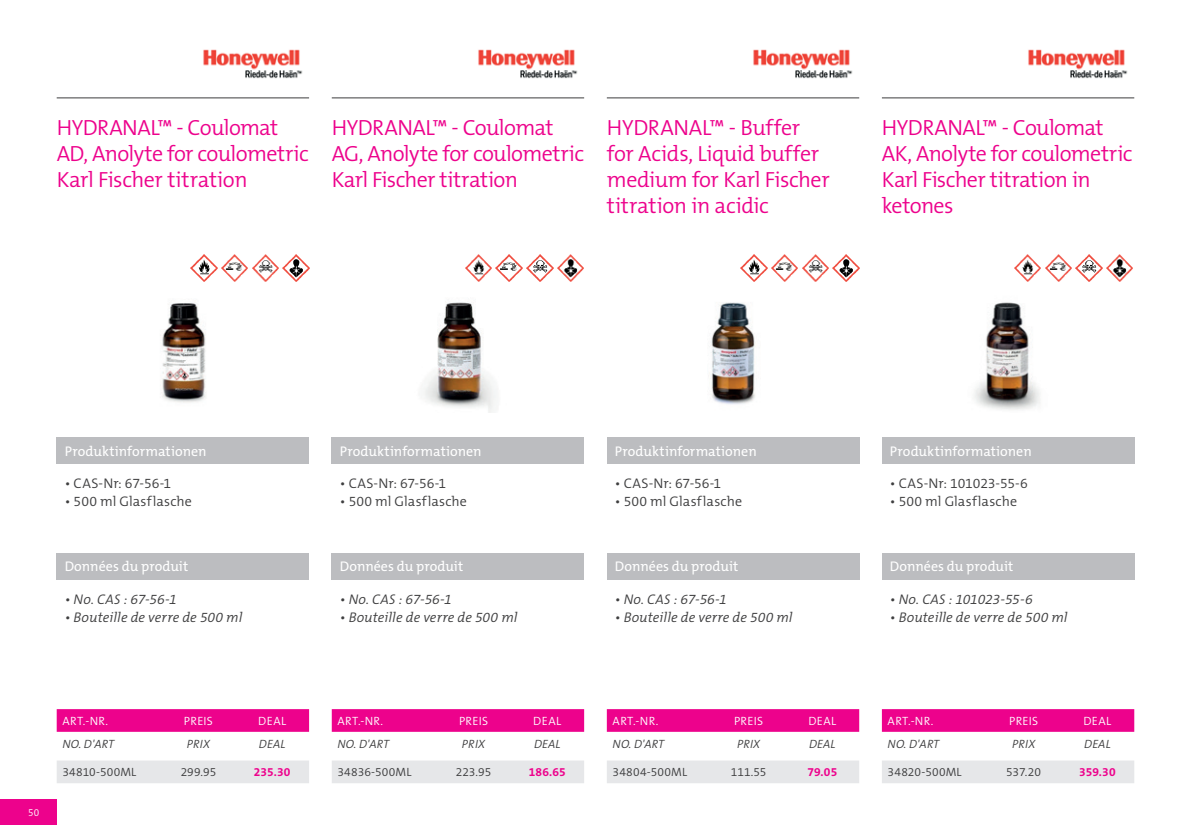
<style>
.page{position:relative;width:1191px;height:840px;background:#fff}
.page>*{position:absolute;margin:0;border:0;box-sizing:border-box;transform-origin:0 0}
.t1{font:300 22px/26px "The Mix B W4";letter-spacing:-.025em;color:#ed028c}
.t2{font:14px "The Mix B W5 Plain";color:#fff}
.t3{font:italic 300 14px "The Mix B W4";letter-spacing:.005em;color:#3e3e3f}
.t4{font:300 14px "The Mix B W4";letter-spacing:.005em;color:#3e3e3f}
.t5{font:italic 300 14px "The Mix B W4";letter-spacing:-.02em;color:#3e3e3f}
.t6{font:300 12px "The Mix B W4";letter-spacing:.03em;color:#fff}
.t7{font:300 12px "The Mix B W4";letter-spacing:.01em;color:#3e3e3f}
.t8{font:italic 300 12px "The Mix B W4";letter-spacing:.015em;color:#3e3e3f}
.t9{font:700 12px "The Mix B W7";letter-spacing:.01em;color:#ed028c}
.t10{font:300 10px "The Mix B W4";color:#fff}
</style>
<div class="page">
<div style="left:0;top:798px;width:57px;height:25px;background:#ed028c"></div>
<img style="left:160px;top:267px;width:107px;height:136px">
<hr style="left:57px;top:97px;width:252px;height:1px;background:#3e3e3f">
<div style="left:57px;top:709px;width:252px;height:22px;background:#ed028c"></div>
<div style="left:57px;top:760px;width:252px;height:22px;background:#e6e7e9"></div>
<div style="left:57px;top:437px;width:252px;height:26px;background:#bcbdc0"></div>
<div style="left:57px;top:552px;width:252px;height:27px;background:#bcbdc0"></div>
<img style="left:424px;top:302px;width:72px;height:110px">
<hr style="left:332px;top:97px;width:252px;height:1px;background:#3e3e3f">
<div style="left:332px;top:709px;width:252px;height:22px;background:#ed028c"></div>
<div style="left:332px;top:760px;width:252px;height:22px;background:#e6e7e9"></div>
<div style="left:332px;top:437px;width:252px;height:26px;background:#bcbdc0"></div>
<div style="left:332px;top:552px;width:252px;height:27px;background:#bcbdc0"></div>
<img style="left:711px;top:281px;width:75px;height:124px">
<hr style="left:607px;top:97px;width:252px;height:1px;background:#3e3e3f">
<div style="left:607px;top:709px;width:252px;height:22px;background:#ed028c"></div>
<div style="left:607px;top:760px;width:252px;height:22px;background:#e6e7e9"></div>
<div style="left:607px;top:437px;width:252px;height:26px;background:#bcbdc0"></div>
<div style="left:607px;top:552px;width:252px;height:27px;background:#bcbdc0"></div>
<img style="left:203px;top:49px;width:100px;height:30px">
<img style="left:478px;top:49px;width:100px;height:30px">
<img style="left:753px;top:49px;width:100px;height:30px">
<img style="left:191px;top:255px;width:26px;height:26px">
<img style="left:465px;top:255px;width:27px;height:26px">
<img style="left:741px;top:255px;width:26px;height:26px">
<img style="left:252px;top:255px;width:26px;height:26px">
<img style="left:526px;top:255px;width:27px;height:26px">
<img style="left:802px;top:255px;width:26px;height:26px">
<img style="left:283px;top:255px;width:26px;height:26px">
<img style="left:557px;top:255px;width:26px;height:26px">
<img style="left:833px;top:255px;width:26px;height:26px">
<img style="left:221px;top:255px;width:27px;height:26px">
<img style="left:496px;top:255px;width:26px;height:26px">
<img style="left:771px;top:255px;width:27px;height:26px">
<hr style="left:882px;top:97px;width:252px;height:1px;background:#3e3e3f">
<div style="left:882px;top:709px;width:252px;height:22px;background:#ed028c"></div>
<div style="left:882px;top:760px;width:252px;height:22px;background:#e6e7e9"></div>
<div style="left:882px;top:437px;width:252px;height:26px;background:#bcbdc0"></div>
<div style="left:882px;top:552px;width:252px;height:27px;background:#bcbdc0"></div>
<img style="left:974px;top:267px;width:116px;height:143px">
<img style="left:1028px;top:49px;width:100px;height:30px">
<img style="left:1014px;top:255px;width:27px;height:26px">
<img style="left:1075px;top:255px;width:27px;height:26px">
<img style="left:1106px;top:255px;width:26px;height:26px">
<img style="left:1045px;top:255px;width:26px;height:26px">
<p class="t1" style="left:57px;top:115px;width:253px">HYDRANAL™ - Coulomat<br>AD, Anolyte for coulometric<br>Karl Fischer titration</p>
<p class="t1" style="left:332px;top:115px;width:254px">HYDRANAL™ - Coulomat<br>AG, Anolyte for coulometric<br>Karl Fischer titration</p>
<p class="t1" style="left:607px;top:115px;width:224px">HYDRANAL™ - Buffer for Acids, Liquid buffer medium for Karl Fischer titration in acidic</p>
<p class="t1" style="left:882px;top:115px;width:252px">HYDRANAL™ - Coulomat<br>AK, Anolyte for coulometric<br>Karl Fischer titration in ketones</p>
<p class="t2" style="left:65px;top:441px;width:143px">Produktinformationen</p>
<p class="t4" style="left:65px;top:474px;width:108px">• CAS-Nr: 67-56-1</p>
<p class="t4" style="left:65px;top:492px;width:129px">• 500 ml Glasflasche</p>
<p class="t2" style="left:65px;top:557px;width:125px">Données du produit</p>
<p class="t3" style="left:65px;top:590px;width:114px">• No. CAS : 67-56-1</p>
<p class="t3" style="left:65px;top:608px;width:179px">• Bouteille de verre de 500 ml</p>
<p class="t10" style="left:28px;top:805px;width:13px">50</p>
<p class="t6" style="left:62px;top:712px;width:47px">ART.-NR.</p>
<p class="t6" style="left:184px;top:712px;width:31px">PREIS</p>
<p class="t6" style="left:258px;top:712px;width:29px">DEAL</p>
<p class="t8" style="left:62px;top:736px;width:53px">NO. D'ART</p>
<p class="t8" style="left:187px;top:736px;width:25px">PRIX</p>
<p class="t8" style="left:259px;top:736px;width:28px">DEAL</p>
<p class="t7" style="left:62px;top:764px;width:76px">34810-500ML</p>
<p class="t7" style="left:181px;top:764px;width:37px">299.95</p>
<p class="t9" style="left:254px;top:764px;width:38px">235.30</p>
<p class="t2" style="left:340px;top:441px;width:143px">Produktinformationen</p>
<p class="t4" style="left:340px;top:474px;width:108px">• CAS-Nr: 67-56-1</p>
<p class="t4" style="left:340px;top:492px;width:129px">• 500 ml Glasflasche</p>
<p class="t2" style="left:340px;top:557px;width:125px">Données du produit</p>
<p class="t3" style="left:340px;top:590px;width:114px">• No. CAS : 67-56-1</p>
<p class="t3" style="left:340px;top:608px;width:179px">• Bouteille de verre de 500 ml</p>
<p class="t6" style="left:337px;top:712px;width:47px">ART.-NR.</p>
<p class="t6" style="left:459px;top:712px;width:31px">PREIS</p>
<p class="t6" style="left:533px;top:712px;width:29px">DEAL</p>
<p class="t8" style="left:337px;top:736px;width:53px">NO. D'ART</p>
<p class="t8" style="left:462px;top:736px;width:25px">PRIX</p>
<p class="t8" style="left:534px;top:736px;width:28px">DEAL</p>
<p class="t7" style="left:337px;top:764px;width:75px">34836-500ML</p>
<p class="t7" style="left:456px;top:764px;width:37px">223.95</p>
<p class="t9" style="left:529px;top:764px;width:38px">186.65</p>
<p class="t2" style="left:615px;top:441px;width:143px">Produktinformationen</p>
<p class="t4" style="left:615px;top:474px;width:108px">• CAS-Nr: 67-56-1</p>
<p class="t4" style="left:615px;top:492px;width:129px">• 500 ml Glasflasche</p>
<p class="t2" style="left:615px;top:557px;width:125px">Données du produit</p>
<p class="t3" style="left:615px;top:590px;width:114px">• No. CAS : 67-56-1</p>
<p class="t3" style="left:615px;top:608px;width:179px">• Bouteille de verre de 500 ml</p>
<p class="t6" style="left:612px;top:712px;width:47px">ART.-NR.</p>
<p class="t6" style="left:734px;top:712px;width:31px">PREIS</p>
<p class="t6" style="left:808px;top:712px;width:29px">DEAL</p>
<p class="t8" style="left:612px;top:736px;width:53px">NO. D'ART</p>
<p class="t8" style="left:737px;top:736px;width:25px">PRIX</p>
<p class="t8" style="left:809px;top:736px;width:28px">DEAL</p>
<p class="t7" style="left:612px;top:764px;width:76px">34804-500ML</p>
<p class="t7" style="left:730px;top:764px;width:37px">111.55</p>
<p class="t9" style="left:807px;top:764px;width:31px">79.05</p>
<p class="t2" style="left:890px;top:441px;width:143px">Produktinformationen</p>
<p class="t4" style="left:890px;top:474px;width:139px">• CAS-Nr: 101023-55-6</p>
<p class="t4" style="left:890px;top:492px;width:129px">• 500 ml Glasflasche</p>
<p class="t2" style="left:890px;top:557px;width:125px">Données du produit</p>
<p class="t5" style="left:890px;top:590px;width:144px">• No. CAS : 101023-55-6</p>
<p class="t3" style="left:890px;top:608px;width:179px">• Bouteille de verre de 500 ml</p>
<p class="t6" style="left:887px;top:712px;width:47px">ART.-NR.</p>
<p class="t6" style="left:1009px;top:712px;width:31px">PREIS</p>
<p class="t6" style="left:1083px;top:712px;width:29px">DEAL</p>
<p class="t8" style="left:887px;top:736px;width:53px">NO. D'ART</p>
<p class="t8" style="left:1012px;top:736px;width:25px">PRIX</p>
<p class="t8" style="left:1084px;top:736px;width:28px">DEAL</p>
<p class="t7" style="left:887px;top:764px;width:76px">34820-500ML</p>
<p class="t7" style="left:1006px;top:764px;width:36px">537.20</p>
<p class="t9" style="left:1079px;top:764px;width:38px">359.30</p>
</div>
